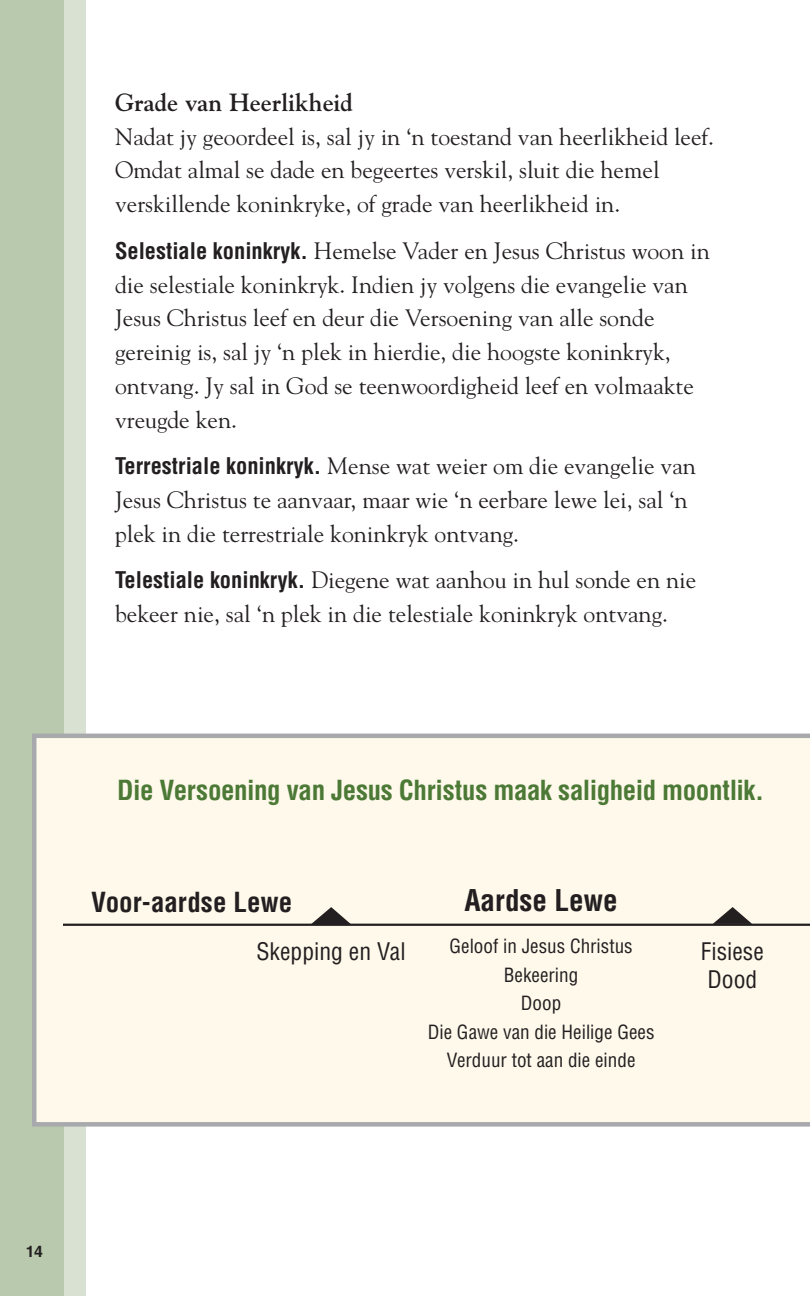
<style>
.page{position:relative;width:810px;height:1296px;background:#fff}
.page>*{position:absolute;margin:0;border:0;box-sizing:border-box;transform-origin:0 0}
.t1{font:700 condensed 29.25px "Helveticalds Lat";color:#231f20}
.t2{font:700 condensed 27px "Helveticalds Lat";letter-spacing:-.015em;color:#4c7935}
.t3{font:700 condensed 27px "Helveticalds Lat";color:#231f20}
.t4{font:700 24.75px "Goudy Oldstylelds Lat";color:#231f20}
.t5{font:23.62px/33.8px "Goudy Oldstylelds Lat";color:#231f20}
.t6{font:condensed 23.62px/28.1px "Helveticalds Lat";color:#231f20}
.t7{font:condensed 19.12px/28.6px "Helveticalds Lat";color:#231f20;text-align:center}
.t8{font:700 15.75px "Helveticalds Lat";color:#231f20}
.s1{font-family:"Helveticalds Lat";font-weight:700;font-stretch:condensed;font-size:22.5px}
</style>
<div class="page">
<div style="left:0;top:0;width:85px;height:1296px;background:#b9c9ae"></div>
<div style="left:64px;top:0;width:21px;height:1296px;background:#d8e1d2"></div>
<div style="left:32px;top:734px;width:778px;height:393px;background:#fef9eb"></div>
<hr style="left:63px;top:924px;width:747px;height:2px;background:#231f20">
<svg style="left:713px;top:907px;width:39px;height:17px"></svg>
<svg style="left:311px;top:907px;width:40px;height:17px"></svg>
<p class="t4" style="left:115px;top:82px;width:239px">Grade van Heerlikheid</p>
<p class="t5" style="left:115px;top:117px;width:601px">Nadat jy geoordeel is, sal jy in ‘n toestand van heerlikheid leef.<br>Omdat almal se dade en begeertes verskil, sluit die hemel verskillende koninkryke, of grade van heerlikheid in.</p>
<p class="t5" style="left:115px;top:232px;width:596px"><span class="s1">Selestiale koninkryk.</span> Hemelse Vader en Jesus Christus woon in die selestiale koninkryk. Indien jy volgens die evangelie van Jesus Christus leef en deur die Versoening van alle sonde gereinig is, sal jy ‘n plek in hierdie, die hoogste koninkryk, ontvang. Jy sal in God se teenwoordigheid leef en volmaakte vreugde ken.</p>
<p class="t5" style="left:115px;top:447px;width:582px"><span class="s1">Terrestriale koninkryk.</span> Mense wat weier om die evangelie van<br>Jesus Christus te aanvaar, maar wie ‘n eerbare lewe lei, sal ‘n plek in die terrestriale koninkryk ontvang.</p>
<p class="t5" style="left:115px;top:561px;width:583px"><span class="s1">Telestiale koninkryk.</span> Diegene wat aanhou in hul sonde en nie bekeer nie, sal ‘n plek in die telestiale koninkryk ontvang.</p>
<p class="t2" style="left:117px;top:767px;width:648px">Die Versoening van Jesus Christus maak saligheid moontlik.</p>
<p class="t3" style="left:91px;top:879px;width:203px">Voor-aardse Lewe</p>
<p class="t1" style="left:464px;top:875px;width:155px">Aardse Lewe</p>
<p class="t7" style="left:428px;top:930px;width:228px">Geloof in Jesus Christus<br>Bekeering<br>Doop<br>Die Gawe van die Heilige Gees<br>Verduur tot aan die einde</p>
<p class="t6" style="left:256px;top:936px;width:151px">Skepping en Val</p>
<p class="t6" style="left:701px;top:936px;width:64px">Fisiese<br>Dood</p>
<p class="t8" style="left:26px;top:1239px;width:18px">14</p>
</div>
